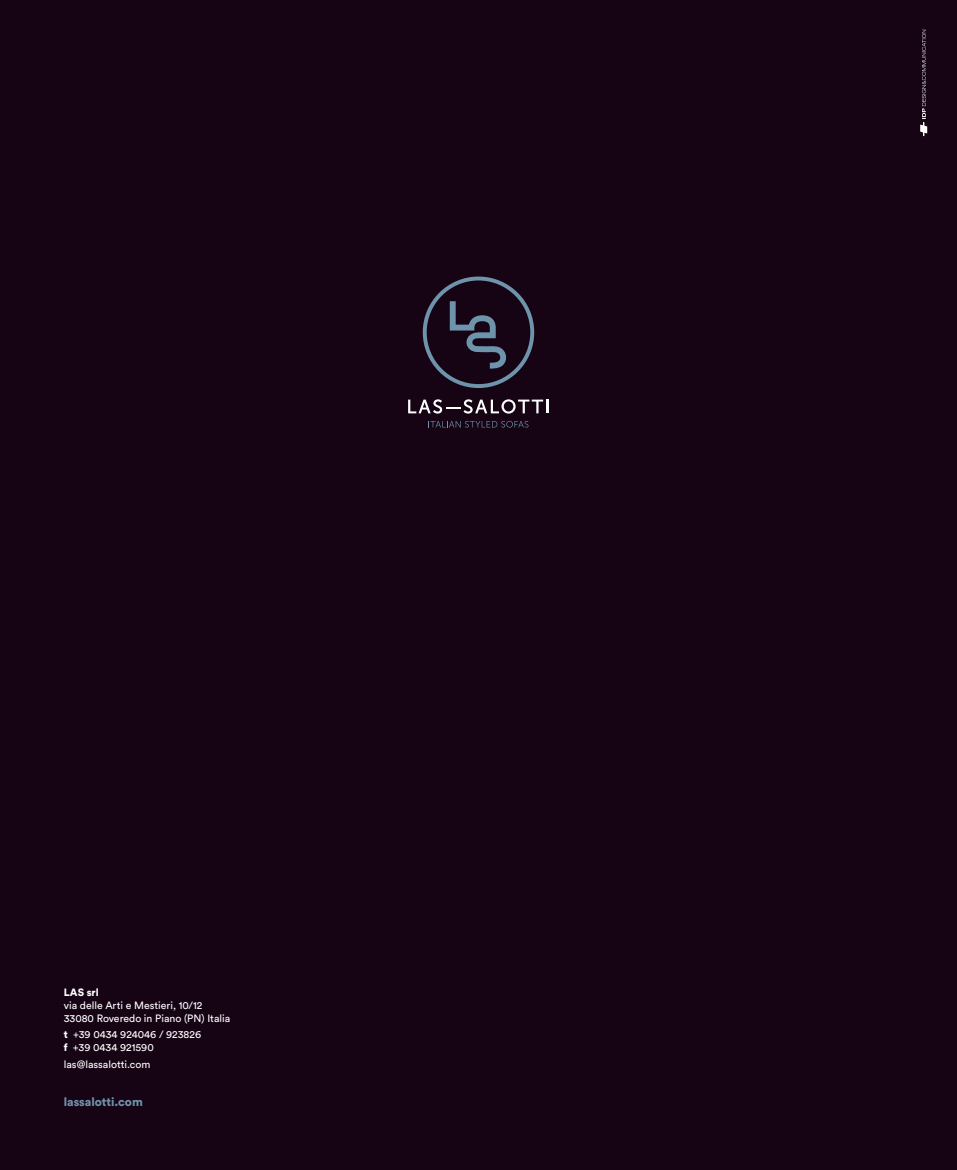
<style>
.page{position:relative;width:957px;height:1170px;background:#fff}
.page>*{position:absolute;margin:0;border:0;box-sizing:border-box;transform-origin:0 0}
.t1{font:900 12px "Circular Std";color:#6e94ab}
.t2{font:10.5px/12.6px "Circular Std";color:#fff}
.t3{font:900 10.5px "Circular Std";letter-spacing:.005em;color:#fff}
.s1{font-weight:900}
</style>
<div class="page">
<div style="left:0;top:0;width:957px;height:1169px;background:#160415"></div>
<svg style="left:423px;top:276px;width:111px;height:112px"></svg>
<svg style="left:428px;top:421px;width:100px;height:6px"></svg>
<svg style="left:408px;top:399px;width:135px;height:14px"></svg>
<hr style="left:546px;top:399px;width:3px;height:14px;background:#fff">
<svg style="left:920px;top:30px;width:7px;height:106px"></svg>
<p class="t3" style="left:64px;top:985px;width:37px">LAS srl</p>
<p class="t2" style="left:64px;top:998px;width:168px">via delle Arti e Mestieri, 10/12<br>33080 Roveredo in Piano (PN) Italia</p>
<p class="t2" style="left:64px;top:1028px;width:139px"><span class="s1">t</span> +39 0434 924046 / 923826 <span class="s1">f</span> +39 0434 921590</p>
<p class="t2" style="left:64px;top:1057px;width:88px">las@lassalotti.com</p>
<p class="t1" style="left:64px;top:1093px;width:81px">lassalotti.com</p>
</div>
